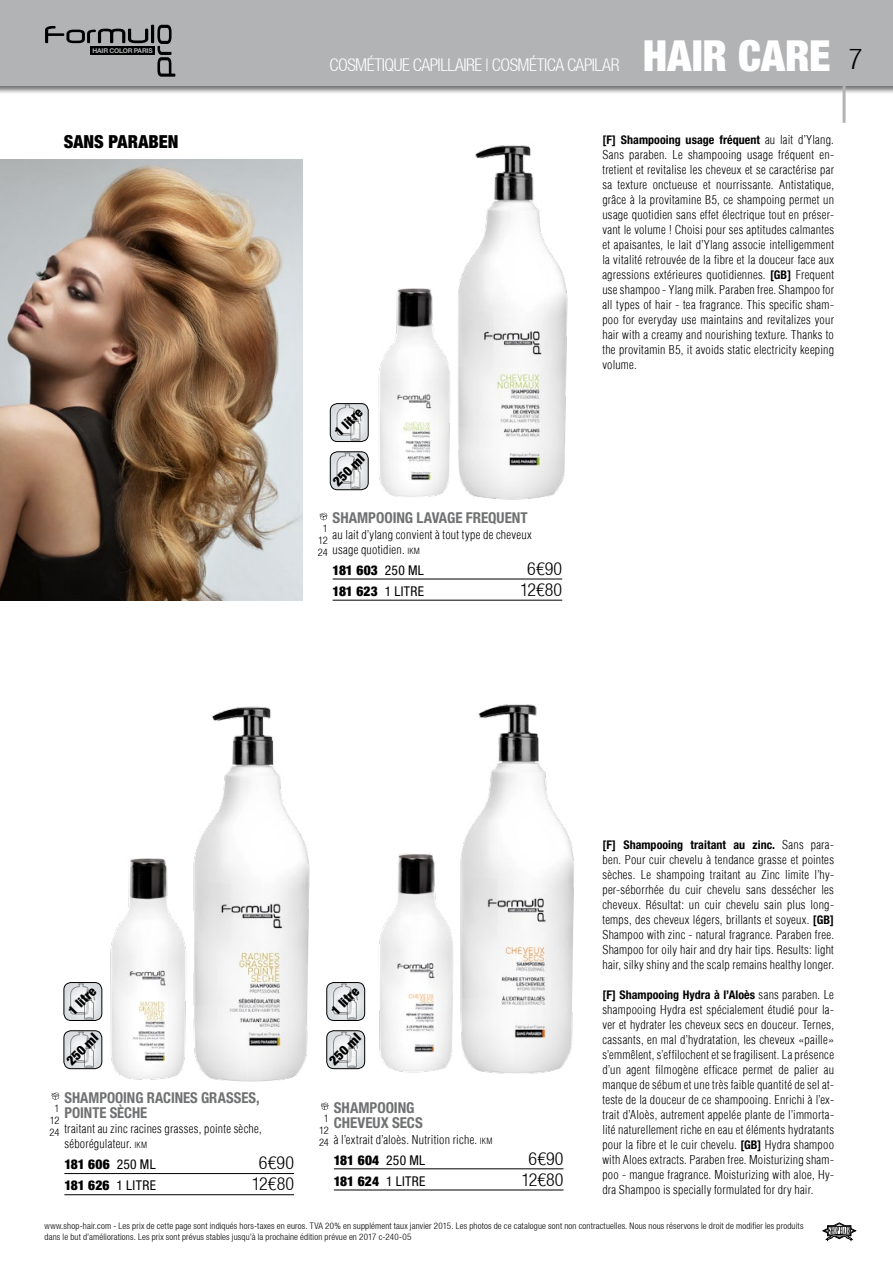
<style>
.page{position:relative;width:893px;height:1263px;background:#fff}
.page>*{position:absolute;margin:0;border:0;box-sizing:border-box;transform-origin:0 0}
.t1{font:900 condensed 42.9px "Helvetica Neue LT Std";color:#fff}
.t2{font:300 condensed 18px "Helvetica Neue LT";color:#000}
.t3{font:900 condensed 18px "Helvetica Neue LT Std";letter-spacing:.005em;color:#000}
.t4{font:300 condensed 17.55px "Helvetica Neue LT";letter-spacing:-.025em;color:#fff}
.t5{font:700 condensed 15px/15px "Helvetica Neue LT Std";letter-spacing:-.005em;color:#707172}
.t6{font:900 condensed 13.5px "Helvetica Neue LT Std";color:#000}
.t7{font:900 condensed 13.35px "Helvetica Neue LT Std";color:#000}
.t8{font:300 condensed 12px/15px "Helvetica LT";letter-spacing:.02em;color:#000;text-align:justify}
.t9{font:700 condensed 12px "Helvetica Neue LT Std";letter-spacing:.005em;color:#000}
.t10{font:300 condensed 10.5px/12px "Helvetica Neue LT";letter-spacing:-.025em;color:#000;text-align:center}
.t11{font:300 condensed 9px/11.2px "Helvetica Neue LT";letter-spacing:.02em;color:#000}
.t12{font:700 6.6px "Helvetica Neue LT Std";letter-spacing:-.02em;color:#fff}
.s1{font-family:"Helvetica Neue LT";font-weight:300;font-size:28.5px;color:#000}
.s2{font-size:8.4px}
.s3{font-weight:400}
.s4{font-family:"Helvetica LT";font-weight:300}
.s5{font-family:"Helvetica Neue LT Std";font-weight:700}
</style>
<div class="page">
<div style="left:0;top:0;width:893px;height:94px;background:#000;opacity:.54"></div>
<div style="left:0;top:0;width:893px;height:86px;background:#b1b3b4"></div>
<hr style="left:843px;top:76px;width:3px;height:47px;background:#b1b3b4">
<svg style="left:45px;top:25px;width:130px;height:52px"></svg>
<div style="left:90px;top:47px;width:65px;height:8px;background:#000"></div>
<svg style="left:822px;top:1222px;width:35px;height:19px"></svg>
<img style="left:102px;top:706px;width:208px;height:376px">
<hr style="left:64px;top:1173px;width:230px;height:1px;background:#000">
<hr style="left:64px;top:1194px;width:230px;height:1px;background:#000">
<svg style="left:51px;top:1092px;width:9px;height:8px"></svg>
<img style="left:348px;top:704px;width:226px;height:370px">
<hr style="left:334px;top:1168px;width:229px;height:1px;background:#000">
<hr style="left:334px;top:1190px;width:229px;height:1px;background:#000">
<svg style="left:321px;top:1102px;width:8px;height:8px"></svg>
<hr style="left:333px;top:579px;width:229px;height:1px;background:#000">
<hr style="left:333px;top:600px;width:229px;height:1px;background:#000">
<svg style="left:320px;top:513px;width:8px;height:7px"></svg>
<img style="left:349px;top:145px;width:219px;height:355px">
<div style="left:330px;top:451px;width:39px;height:39px;border:1px solid #000;border-radius:7px"></div>
<svg style="left:330px;top:452px;width:38px;height:38px"></svg>
<div style="left:330px;top:403px;width:39px;height:39px;border:1px solid #000;border-radius:7px"></div>
<svg style="left:330px;top:404px;width:38px;height:37px"></svg>
<div style="left:326px;top:1030px;width:39px;height:39px;border:1px solid #000;border-radius:7px"></div>
<svg style="left:327px;top:1031px;width:38px;height:38px"></svg>
<div style="left:326px;top:982px;width:39px;height:39px;border:1px solid #000;border-radius:7px"></div>
<svg style="left:327px;top:982px;width:38px;height:38px"></svg>
<div style="left:64px;top:1030px;width:38px;height:39px;border:1px solid #000;border-radius:7px"></div>
<svg style="left:64px;top:1031px;width:38px;height:38px"></svg>
<div style="left:64px;top:982px;width:38px;height:39px;border:1px solid #000;border-radius:7px"></div>
<svg style="left:64px;top:982px;width:38px;height:38px"></svg>
<img style="left:0;top:160px;width:302px;height:440px">
<p class="t12" style="left:92px;top:47px;width:62px">HAIR COLOR PARIS</p>
<h2 class="t3" style="left:64px;top:130px;width:115px">SANS PARABEN</h2>
<h3 class="t4" style="left:330px;top:55px;width:291px">cosmétique capillaire | cosmética capilar</h3>
<h1 class="t1" style="left:643px;top:29px;width:221px">HAIR CARE <span class="s1">7</span></h1>
<p class="t7" style="left:331px;top:428px;width:35px;rotate:-45deg">1 LI TRE</p>
<p class="t7" style="left:329px;top:478px;width:43px;rotate:-45deg">250 ML</p>
<p class="t5" style="left:333px;top:510px;width:197px">SHAMPOOING LAVAGE FREQUENT</p>
<p class="t8" style="left:333px;top:527px;width:201px">au lait d’ylang convient à tout type de cheveux usage quotidien. <span class="s2">IKM</span></p>
<p class="t6" style="left:333px;top:562px;width:93px">181 603 <span class="s3">250 ML</span></p>
<h2 class="t2" style="left:527px;top:558px;width:37px">6€90</h2>
<p class="t6" style="left:333px;top:583px;width:93px">181 623 <span class="s3">1 LITRE</span></p>
<h2 class="t2" style="left:520px;top:579px;width:44px">12€80</h2>
<p class="t10" style="left:318px;top:522px;width:11px">1<br>12<br>24</p>
<p class="t9" style="left:602px;top:132px;width:233px">[F] SHAMPOOING USAGE FRÉQUENT <span class="s4">au lait d’Ylang.</span></p>
<p class="t8" style="left:602px;top:147px;width:233px">Sans paraben. Le shampooing usage fréquent en&shy;tretient et revitalise les cheveux et se caractérise par sa texture onctueuse et nourrissante. Antistatique, grâce à la provitamine B5, ce shampoing permet un usage quotidien sans effet électrique tout en préser&shy;vant le volume ! Choisi pour ses aptitudes calmantes et apaisantes, le lait d’Ylang associe intelligemment la vitalité retrouvée de la fibre et la douceur face aux agressions extérieures quotidiennes. <span class="s5">[GB]</span> Frequent use shampoo - Ylang milk. Paraben free. Shampoo for all types of hair - tea fragrance. This specific sham&shy;poo for everyday use maintains and revitalizes your hair with a creamy and nourishing texture. Thanks to the provitamin B5, it avoids static electricity keeping volume.</p>
<p class="t7" style="left:65px;top:1006px;width:35px;rotate:-45deg">1 LI TRE</p>
<p class="t7" style="left:63px;top:1056px;width:43px;rotate:-45deg">250 ML</p>
<p class="t7" style="left:328px;top:1006px;width:35px;rotate:-45deg">1 LI TRE</p>
<p class="t7" style="left:326px;top:1056px;width:43px;rotate:-45deg">250 ML</p>
<p class="t5" style="left:64px;top:1090px;width:146px">SHAMPOOING RACINES GRASS</p>
<p class="t5" style="left:241px;top:1090px;width:20px">ES,</p>
<p class="t5" style="left:64px;top:1105px;width:84px">POINTE SÈCH E</p>
<p class="t8" style="left:64px;top:1121px;width:199px">traitant au zinc racines grasses, pointe sèche, séborégulateur. <span class="s2">IKM</span></p>
<p class="t6" style="left:64px;top:1156px;width:93px">181 606 <span class="s3">250 ML</span></p>
<h2 class="t2" style="left:259px;top:1152px;width:37px">6€90</h2>
<p class="t6" style="left:64px;top:1177px;width:93px">181 626 <span class="s3">1 LITRE</span></p>
<h2 class="t2" style="left:252px;top:1174px;width:44px">12€80</h2>
<p class="t10" style="left:50px;top:1102px;width:11px">1<br>12<br>24</p>
<p class="t5" style="left:334px;top:1100px;width:82px">SHAMPOOING<br>CH EVEUX SECS</p>
<p class="t8" style="left:334px;top:1132px;width:160px">à l’extrait d’aloès. Nutrition riche. <span class="s2">IKM</span></p>
<p class="t6" style="left:334px;top:1151px;width:93px">181 604 <span class="s3">250 ML</span></p>
<h2 class="t2" style="left:528px;top:1148px;width:37px">6€90</h2>
<p class="t6" style="left:334px;top:1172px;width:93px">181 624 <span class="s3">1 LITRE</span></p>
<h2 class="t2" style="left:521px;top:1169px;width:44px">12€80</h2>
<p class="t10" style="left:319px;top:1112px;width:11px">1<br>12<br>24</p>
<p class="t9" style="left:602px;top:837px;width:233px">[F] SHAMPOOING TRAITANT AU ZINC. <span class="s4">Sans para-</span></p>
<p class="t8" style="left:602px;top:852px;width:233px">ben. Pour cuir chevelu à tendance grasse et pointes sèches. Le shampoing traitant au Zinc limite l’hy&shy;per-séborrhée du cuir chevelu sans dessécher les cheveux. Résultat: un cuir chevelu sain plus long&shy;temps, des cheveux légers, brillants et soyeux. <span class="s5">[GB] </span>Shampoo with zinc - natural fragrance. Paraben free.<br>Shampoo for oily hair and dry hair tips. Results: light hair, silky shiny and the scalp remains healthy longer.</p>
<p class="t9" style="left:602px;top:987px;width:233px">[F] SHAMPOOING HYDRA À L’ALOÈS <span class="s4">sans paraben. Le</span></p>
<p class="t8" style="left:602px;top:1002px;width:233px">shampooing Hydra est spécialement étudié pour la&shy;ver et hydrater les cheveux secs en douceur. Ternes, cassants, en mal d’hydratation, les cheveux «paille» s’emmêlent, s’effilochent et se fragilisent. La présence d’un agent filmogène efficace permet de palier au manque de sébum et une très faible quantité de sel at&shy;teste de la douceur de ce shampooing. Enrichi à l’ex&shy;trait d’Aloès, autrement appelée plante de l’immorta&shy;lité naturellement riche en eau et éléments hydratants pour la fibre et le cuir chevelu. <span class="s5">[GB]</span> Hydra shampoo with Aloes extracts. Paraben free. Moisturizing sham&shy;poo - mangue fragrance. Moisturizing with aloe, Hy&shy;dra Shampoo is specially formulated for dry hair.</p>
<p class="t11" style="left:45px;top:1220px;width:760px">www.shop-hair.com - Les prix de cette page sont indiqués hors-taxes en euros. TVA 20% en supplément taux janvier 2015. Les photos de ce catalogue sont non contractuelles. Nous nous réservons le droit de modifier les produits dans le but d’améliorations. Les prix sont prévus stables jusqu’à la prochaine édition prévue en 2017 c-240-05</p>
</div>
